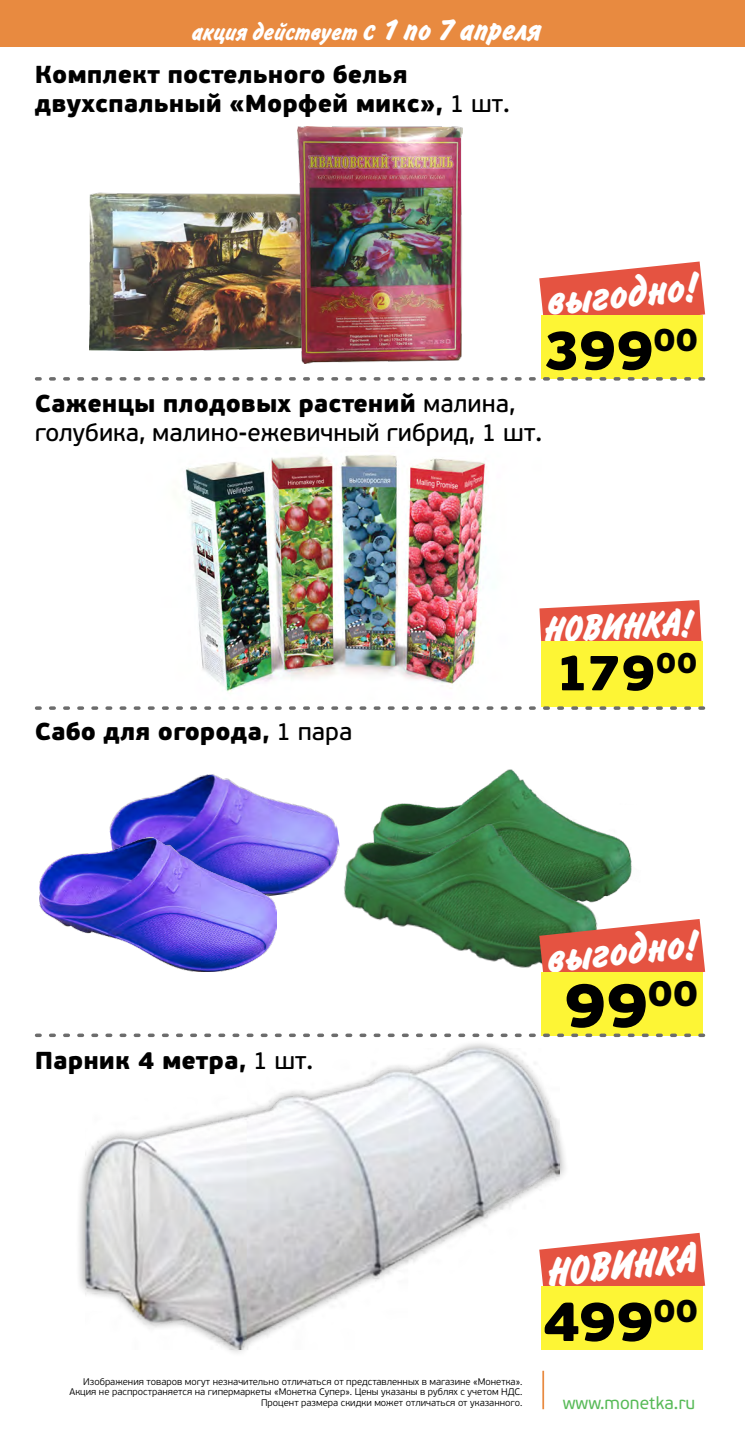
<style>
.page{position:relative;width:745px;height:1439px;background:#fff}
.page>*{position:absolute;margin:0;border:0;box-sizing:border-box;transform-origin:0 0}
.t1{font:900 63px "PF Beau Sans Pro";color:#000}
.t2{font:900 56px "PF Beau Sans Pro";letter-spacing:-.035em;color:#000}
.t3{font:900 50.75px "PF Beau Sans Pro";color:#000}
.t4{font:700 41.3px "Inform C";color:#fff}
.t5{font:700 37.62px "Inform C";color:#fff}
.t6{font:900 24.5px/29.4px "PF Beau Sans Pro";color:#000}
.t7{font:24.5px "PF Beau Sans Pro Bbook";color:#000}
.t8{font:700 23.62px "Inform C";color:#fff}
.t9{font:17.5px "PF Beau Sans Pro";color:#57ba57}
.t10{font:300 9.62px/10.5px "PF Beau Sans Pro";color:#000;text-align:right}
.s1{font-size:29.75px}
.s2{font-family:"PF Beau Sans Pro Bbook";font-weight:400}
</style>
<div class="page">
<div style="left:0;top:0;width:744px;height:47px;background:#e88a40"></div>
<hr style="left:542px;top:1370px;width:1px;height:39px;background:#e88a40">
<img style="left:485px;top:769px;width:43px;height:18px">
<img style="left:344px;top:787px;width:288px;height:181px">
<img style="left:185px;top:455px;width:301px;height:237px">
<svg style="left:539px;top:600px;width:162px;height:41px;background:#e76656"></svg>
<div style="left:541px;top:641px;width:161px;height:66px;background:#fdf535"></div>
<img style="left:109px;top:774px;width:231px;height:141px">
<img style="left:90px;top:193px;width:208px;height:158px">
<div style="left:75px;top:1039px;width:494px;height:320px;background:#000;opacity:.5"></div>
<img style="left:85px;top:1049px;width:474px;height:300px">
<svg style="left:539px;top:261px;width:165px;height:70px"></svg>
<div style="left:541px;top:315px;width:161px;height:63px;background:#fdf535"></div>
<img style="left:298px;top:127px;width:164px;height:236px">
<svg style="left:539px;top:919px;width:165px;height:69px;background:#d76551"></svg>
<div style="left:541px;top:972px;width:161px;height:64px;background:#fdf535"></div>
<svg style="left:539px;top:1232px;width:165px;height:70px"></svg>
<div style="left:541px;top:1286px;width:161px;height:63px;background:#fdf535"></div>
<svg style="left:36px;top:377px;width:667px;height:4px"></svg>
<svg style="left:36px;top:706px;width:667px;height:4px"></svg>
<svg style="left:36px;top:1033px;width:667px;height:4px"></svg>
<img style="left:40px;top:837px;width:236px;height:135px">
<h3 class="t8" style="left:191px;top:19px;width:350px">акция действует <span class="s1">с 1 по 7 апреля</span></h3>
<h3 class="t6" style="left:35px;top:60px;width:476px">Комплект постельного белья двухспальный «Морфей микс», <span class="s2">1 шт.</span></h3>
<h3 class="t4" style="left:543px;top:278px;width:152px;rotate:-6deg">выгодно!</h3>
<h2 class="t2" style="left:541px;top:315px;width:158px">399<sup>00</sup></h2>
<h3 class="t6" style="left:35px;top:388px;width:481px">Саженцы плодовых растений <span class="s2">малина,</span></h3>
<h3 class="t7" style="left:35px;top:418px;width:508px">голубика, малино-ежевичный гибрид, 1 шт.</h3>
<h3 class="t6" style="left:35px;top:717px;width:319px">Сабо для огорода, <span class="s2">1 пара</span></h3>
<h3 class="t5" style="left:541px;top:609px;width:150px;rotate:-3deg">НОВИНКА!</h3>
<h3 class="t3" style="left:554px;top:641px;width:144px">179<sup>00</sup></h3>
<h3 class="t6" style="left:35px;top:1046px;width:280px">Парник 4 метра, <span class="s2">1 шт.</span></h3>
<h3 class="t4" style="left:543px;top:936px;width:152px;rotate:-6deg">выгодно!</h3>
<h1 class="t1" style="left:562px;top:965px;width:137px">99<sup>00</sup></h1>
<p class="t10" style="left:69px;top:1376px;width:454px">Изображения товаров могут незначительно отличаться от представленных в магазине «Монетка».<br>Акция не распространяется на гипермаркеты «Монетка Супер». Цены указаны в рублях с учетом НДС.<br>Процент размера скидки может отличаться от указанного.</p>
<h3 class="t4" style="left:543px;top:1249px;width:152px;rotate:-6deg">НОВИНКА</h3>
<h2 class="t2" style="left:541px;top:1286px;width:158px">499<sup>00</sup></h2>
<h3 class="t9" style="left:562px;top:1393px;width:134px">www.monetka.ru</h3>
</div>
